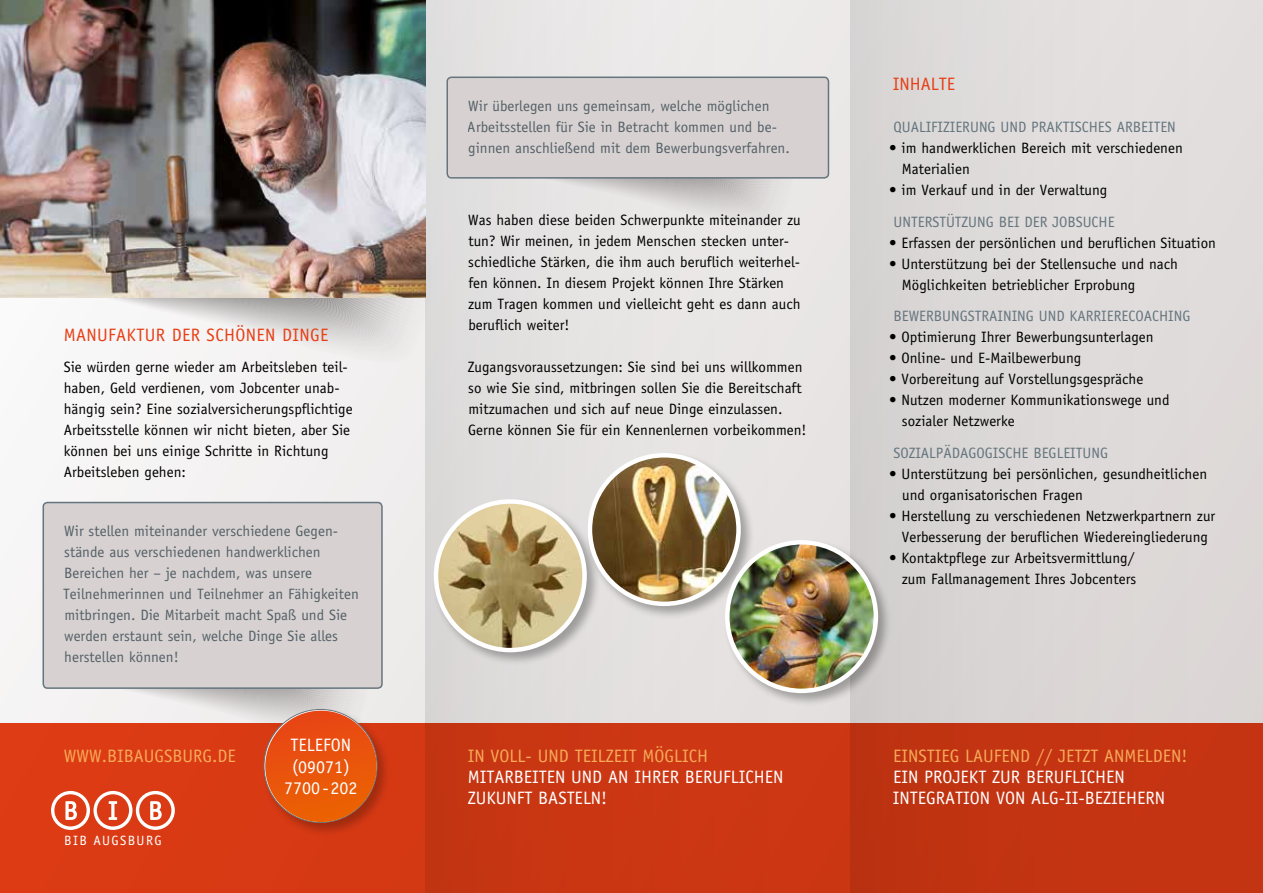
<style>
.page{position:relative;width:1263px;height:893px;background:#f5f3f3}
.page>*{position:absolute;margin:0;border:0;box-sizing:border-box;transform-origin:0 0}
.t1{font:18px/21px "Officina Sans";color:#fff}
.t2{font:18px "Officina Sans";color:#f7aa58}
.t3{font:18px "Officina Sans";letter-spacing:.02em;color:#e73f16}
.t4{font:18px "Officina Sans";color:#e73f16}
.t5{font:15px/21px "Officina Sans";color:#000}
.t6{font:15px/21px "Officina Sans";color:#65757e}
.t7{font:13.5px "Officina Sans";letter-spacing:.1em;color:#fff}
</style>
<div class="page">
<div style="left:425px;top:0;width:425px;height:893px;background:#e7e4e3"></div>
<div style="left:850px;top:0;width:413px;height:893px;background:#ddd9d8"></div>
<svg style="left:117px;top:244px;width:327px;height:120px"></svg>
<div style="left:0;top:723px;width:1263px;height:170px;background:linear-gradient(to right,#da3b14,#be3211)"></div>
<svg style="left:51px;top:791px;width:124px;height:39px"></svg>
<img style="left:0;top:0;width:425px;height:298px">
<svg style="left:557px;top:179px;width:214px;height:33px"></svg>
<div style="left:447px;top:77px;width:381px;height:101px;background:#d7d2d1;border-radius:4px"></div>
<div style="left:446px;top:77px;width:383px;height:102px;border:2px solid #65757e;border-radius:4px"></div>
<svg style="left:59px;top:689px;width:309px;height:56px"></svg>
<div style="left:43px;top:502px;width:339px;height:186px;background:#d7d2d1;border-radius:4px"></div>
<div style="left:43px;top:502px;width:340px;height:187px;border:2px solid #65757e;border-radius:4px"></div>
<div style="left:431px;top:497px;width:170px;height:170px;background:#000;opacity:.3"></div>
<img style="left:436px;top:501px;width:149px;height:149px;border-radius:74px">
<div style="left:434px;top:499px;width:153px;height:153px;border:4px solid #fff;border-radius:50%"></div>
<div style="left:585px;top:451px;width:170px;height:169px;background:#000;opacity:.3"></div>
<img style="left:590px;top:455px;width:148px;height:149px;border-radius:74px">
<div style="left:588px;top:453px;width:153px;height:153px;border:4px solid #fff;border-radius:50%"></div>
<div style="left:723px;top:538px;width:169px;height:169px;background:#000;opacity:.3"></div>
<img style="left:727px;top:542px;width:149px;height:149px;border-radius:74px">
<div style="left:725px;top:540px;width:153px;height:153px;border:4px solid #fff;border-radius:50%"></div>
<div style="left:261px;top:707px;width:131px;height:130px;background:#000;opacity:.25"></div>
<div style="left:265px;top:711px;width:112px;height:111px;background:linear-gradient(to bottom,#e84617,#eb6403);border-radius:56px"></div>
<p class="t3" style="left:64px;top:324px;width:266px">MANUFAKTUR DER SCHÖNEN DINGE</p>
<p class="t5" style="left:64px;top:357px;width:290px">Sie würden gerne wieder am Arbeitsleben teil&shy;haben, Geld verdienen, vom Jobcenter unab&shy;hängig sein? Eine sozialversicherungspflichtige Arbeitsstelle können wir nicht bieten, aber Sie können bei uns einige Schritte in Richtung Arbeitsleben gehen:</p>
<p class="t6" style="left:63px;top:521px;width:297px">Wir stellen miteinander verschiedene Gegen&shy;stände aus verschiedenen handwerklichen Bereichen her – je nachdem, was unsere Teilnehmerinnen und Teilnehmer an Fähigkeiten mitbringen. Die Mitarbeit macht Spaß und Sie werden erstaunt sein, welche Dinge Sie alles herstellen können!</p>
<p class="t6" style="left:468px;top:96px;width:324px">Wir überlegen uns gemeinsam, welche möglichen<br>Arbeitsstellen für Sie in Betracht kommen und be&shy;ginnen anschließend mit dem Bewerbungsverfahren.</p>
<p class="t5" style="left:468px;top:209px;width:334px">Was haben diese beiden Schwerpunkte miteinander zu tun? Wir meinen, in jedem Menschen stecken unter&shy;schiedliche Stärken, die ihm auch beruflich weiterhel&shy;fen können. In diesem Projekt können Ihre Stärken zum Tragen kommen und vielleicht geht es dann auch beruflich weiter!</p>
<p class="t5" style="left:468px;top:356px;width:340px">Zugangsvoraussetzungen: Sie sind bei uns willkommen so wie Sie sind, mitbringen sollen Sie die Bereitschaft mitzumachen und sich auf neue Dinge einzulassen.<br>Gerne können Sie für ein Kennenlernen vorbeikommen!</p>
<p class="t4" style="left:893px;top:73px;width:64px">INHALTE</p>
<p class="t6" style="left:893px;top:116px;width:284px">QUALIFIZIERUNG UND PRAKTISCHES ARBEITEN</p>
<p class="t5" style="left:902px;top:137px;width:282px;text-indent:-13px">• im handwerklichen Bereich mit verschiedenen<br>Materialien</p>
<p class="t5" style="left:889px;top:179px;width:220px">• im Verkauf und in der Verwaltung</p>
<p class="t6" style="left:893px;top:211px;width:223px">UNTERSTÜTZUNG BEI DER JOBSUCHE</p>
<p class="t5" style="left:889px;top:232px;width:328px">• Erfassen der persönlichen und beruflichen Situation</p>
<p class="t5" style="left:902px;top:253px;width:277px;text-indent:-13px">• Unterstützung bei der Stellensuche und nach<br>Möglichkeiten betrieblicher Erprobung</p>
<p class="t6" style="left:893px;top:305px;width:299px">BEWERBUNGSTRAINING UND KARRIERECOACHING</p>
<p class="t5" style="left:889px;top:326px;width:266px">• Optimierung Ihrer Bewerbungsunterlagen</p>
<p class="t5" style="left:889px;top:347px;width:194px">• Online- und E-Mailbewerbung</p>
<p class="t5" style="left:889px;top:368px;width:256px">• Vorbereitung auf Vorstellungsgespräche</p>
<p class="t5" style="left:902px;top:389px;width:269px;text-indent:-13px">• Nutzen moderner Kommunikationswege und sozialer Netzwerke</p>
<p class="t6" style="left:893px;top:442px;width:216px">SOZIALPÄDAGOGISCHE BEGLEITUNG</p>
<p class="t5" style="left:902px;top:463px;width:306px;text-indent:-13px">• Unterstützung bei persönlichen, gesundheitlichen und organisatorischen Fragen</p>
<p class="t5" style="left:889px;top:505px;width:328px;text-align:center">• Herstellung zu verschiedenen Netzwerkpartnern zur<br>Verbesserung der beruflichen Wiedereingliederung</p>
<p class="t5" style="left:889px;top:547px;width:249px;text-align:right">• Kontaktpflege zur Arbeitsvermittlung/ zum Fallmanagement Ihres Jobcenters</p>
<p class="t1" style="left:284px;top:734px;width:75px;line-height:21.5px;text-align:center">TELEFON (09071)<br>7700-202</p>
<p class="t2" style="left:468px;top:745px;width:242px">IN VOLL- UND TEILZEIT MÖGLICH</p>
<p class="t1" style="left:468px;top:766px;width:317px">MITARBEITEN UND AN IHRER BERUFLICHEN<br>ZUKUNFT BASTELN!</p>
<p class="t2" style="left:64px;top:745px;width:174px">WWW.BIBAUGSBURG.DE</p>
<p class="t2" style="left:893px;top:745px;width:296px">EINSTIEG LAUFEND // JETZT ANMELDEN!</p>
<p class="t1" style="left:893px;top:766px;width:274px">EIN PROJEKT ZUR BERUFLICHEN<br>INTEGRATION VON ALG-II-BEZIEHERN</p>
<p class="t7" style="left:64px;top:833px;width:99px">BIB AUGSBURG</p>
</div>
